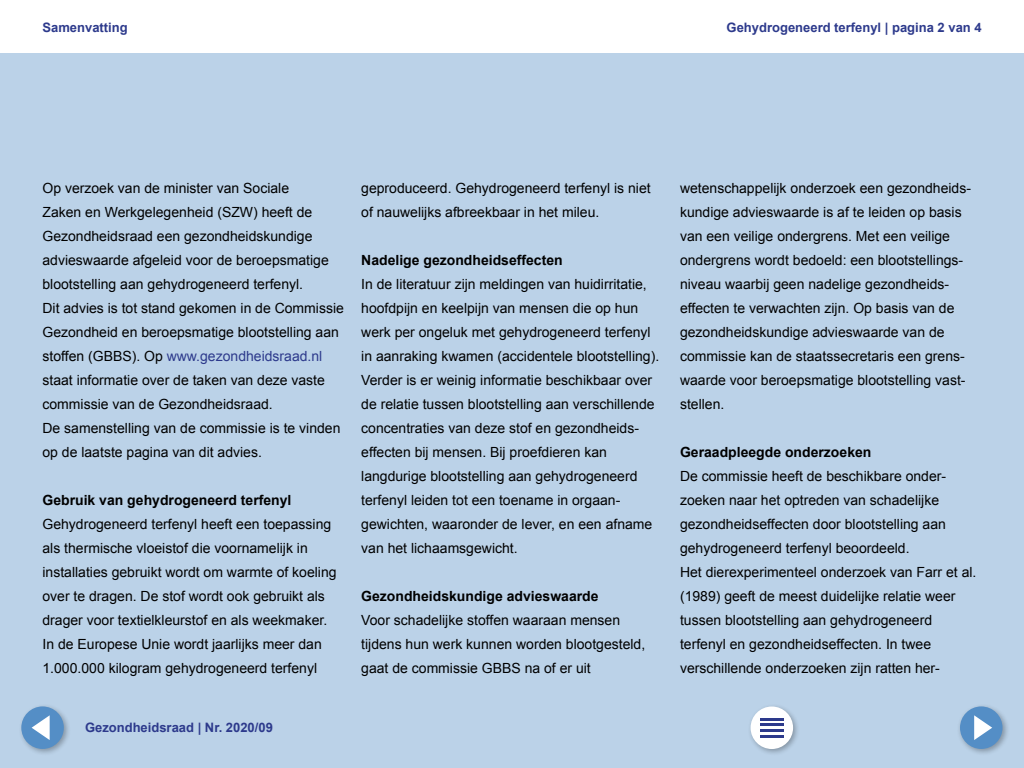
<style>
.page{position:relative;width:1024px;height:768px;background:#fff}
.page>*{position:absolute;margin:0;border:0;box-sizing:border-box;transform-origin:0 0}
.Plat_z_ruimte{font:14px/24px "Arial";color:#000}
.Kop_z_nr_vet{font:700 14px "Arial";color:#000}
.t1{font:700 13px "Arial";color:#2d3a8c}
.s1{color:#2d3a8c}
</style>
<div class="page">
<div style="left:0;top:54px;width:1024px;height:714px;background:#bbd2e8"></div>
<div style="left:18px;top:703px;width:53px;height:53px;background:#000;opacity:.3"></div>
<div style="left:21px;top:706px;width:43px;height:43px;background:#548ec6;border-radius:50%"></div>
<svg style="left:32px;top:715px;width:18px;height:25px"></svg>
<div style="left:747px;top:703px;width:53px;height:53px;background:#000;opacity:.3"></div>
<div style="left:751px;top:707px;width:42px;height:42px;background:#fff;border-radius:50%"></div>
<hr style="left:760px;top:718px;width:24px;height:2px;background:#2d3a8c">
<hr style="left:760px;top:724px;width:24px;height:2px;background:#2d3a8c">
<hr style="left:760px;top:730px;width:24px;height:2px;background:#2d3a8c">
<hr style="left:760px;top:735px;width:24px;height:2px;background:#2d3a8c">
<div style="left:957px;top:703px;width:53px;height:53px;background:#000;opacity:.3"></div>
<div style="left:960px;top:706px;width:43px;height:43px;background:#548ec6;border-radius:50%"></div>
<svg style="left:974px;top:715px;width:18px;height:25px"></svg>
<p class="t1" style="left:43px;top:19px;width:87px">Samenvatting</p>
<p class="t1" style="left:727px;top:19px;width:257px">Gehydrogeneerd terfenyl | pagina 2 van 4</p>
<p class="Plat_z_ruimte" style="left:43px;top:176px;width:303px">Op verzoek van de minister van Sociale<br>Zaken en Werkgelegenheid (SZW) heeft de Gezondheidsraad een gezondheidskundige advieswaarde afgeleid voor de beroepsmatige blootstelling aan gehydrogeneerd terfenyl.<br>Dit advies is tot stand gekomen in de Commissie Gezondheid en beroepsmatige blootstelling aan stoffen (GBBS). Op <span class="s1">www.gezondheidsraad.nl </span>staat informatie over de taken van deze vaste commissie van de Gezondheidsraad.<br>De samenstelling van de commissie is te vinden op de laatste pagina van dit advies.</p>
<h3 class="Kop_z_nr_vet" style="left:43px;top:491px;width:250px">Gebruik van gehydrogeneerd terfenyl</h3>
<p class="Plat_z_ruimte" style="left:43px;top:512px;width:296px">Gehydrogeneerd terfenyl heeft een toepassing als thermische vloeistof die voornamelijk in installaties gebruikt wordt om warmte of koeling over te dragen. De stof wordt ook gebruikt als drager voor textielkleurstof en als weekmaker.<br>In de Europese Unie wordt jaarlijks meer dan 1.000.000 kilogram gehydrogeneerd terfenyl</p>
<p class="Plat_z_ruimte" style="left:361px;top:176px;width:291px">geproduceerd. Gehydrogeneerd terfenyl is niet of nauwelijks afbreekbaar in het mileu.</p>
<h3 class="Kop_z_nr_vet" style="left:361px;top:251px;width:203px">Nadelige gezondheidseffecten</h3>
<p class="Plat_z_ruimte" style="left:361px;top:272px;width:300px">In de literatuur zijn meldingen van huidirritatie, hoofdpijn en keelpijn van mensen die op hun werk per ongeluk met gehydrogeneerd terfenyl in aanraking kwamen (accidentele blootstelling).<br>Verder is er weinig informatie beschikbaar over de relatie tussen blootstelling aan verschillende concentraties van deze stof en gezondheids&shy;effecten bij mensen. Bij proefdieren kan langdurige blootstelling aan gehydrogeneerd terfenyl leiden tot een toename in orgaan&shy;gewichten, waaronder de lever, en een afname van het lichaamsgewicht.</p>
<h3 class="Kop_z_nr_vet" style="left:361px;top:587px;width:239px">Gezondheidskundige advieswaarde</h3>
<p class="Plat_z_ruimte" style="left:361px;top:608px;width:286px">Voor schadelijke stoffen waaraan mensen tijdens hun werk kunnen worden blootgesteld, gaat de commissie GBBS na of er uit</p>
<p class="t1" style="left:85px;top:719px;width:189px">Gezondheidsraad | Nr. 2020/09</p>
<p class="Plat_z_ruimte" style="left:680px;top:176px;width:293px">wetenschappelijk onderzoek een gezondheids&shy;kundige advieswaarde is af te leiden op basis van een veilige ondergrens. Met een veilige ondergrens wordt bedoeld: een blootstellings&shy;niveau waarbij geen nadelige gezondheids&shy;effecten te verwachten zijn. Op basis van de gezondheidskundige advieswaarde van de commissie kan de staatssecretaris een grens&shy;waarde voor beroepsmatige blootstelling vast&shy;stellen.</p>
<h3 class="Kop_z_nr_vet" style="left:680px;top:443px;width:193px">Geraadpleegde onderzoeken</h3>
<p class="Plat_z_ruimte" style="left:680px;top:464px;width:298px">De commissie heeft de beschikbare onder&shy;zoeken naar het optreden van schadelijke gezondheidseffecten door blootstelling aan gehydrogeneerd terfenyl beoordeeld.<br>Het dierexperimenteel onderzoek van Farr et al. (1989) geeft de meest duidelijke relatie weer tussen blootstelling aan gehydrogeneerd terfenyl en gezondheidseffecten. In twee verschillende onderzoeken zijn ratten her--</p>
</div>
